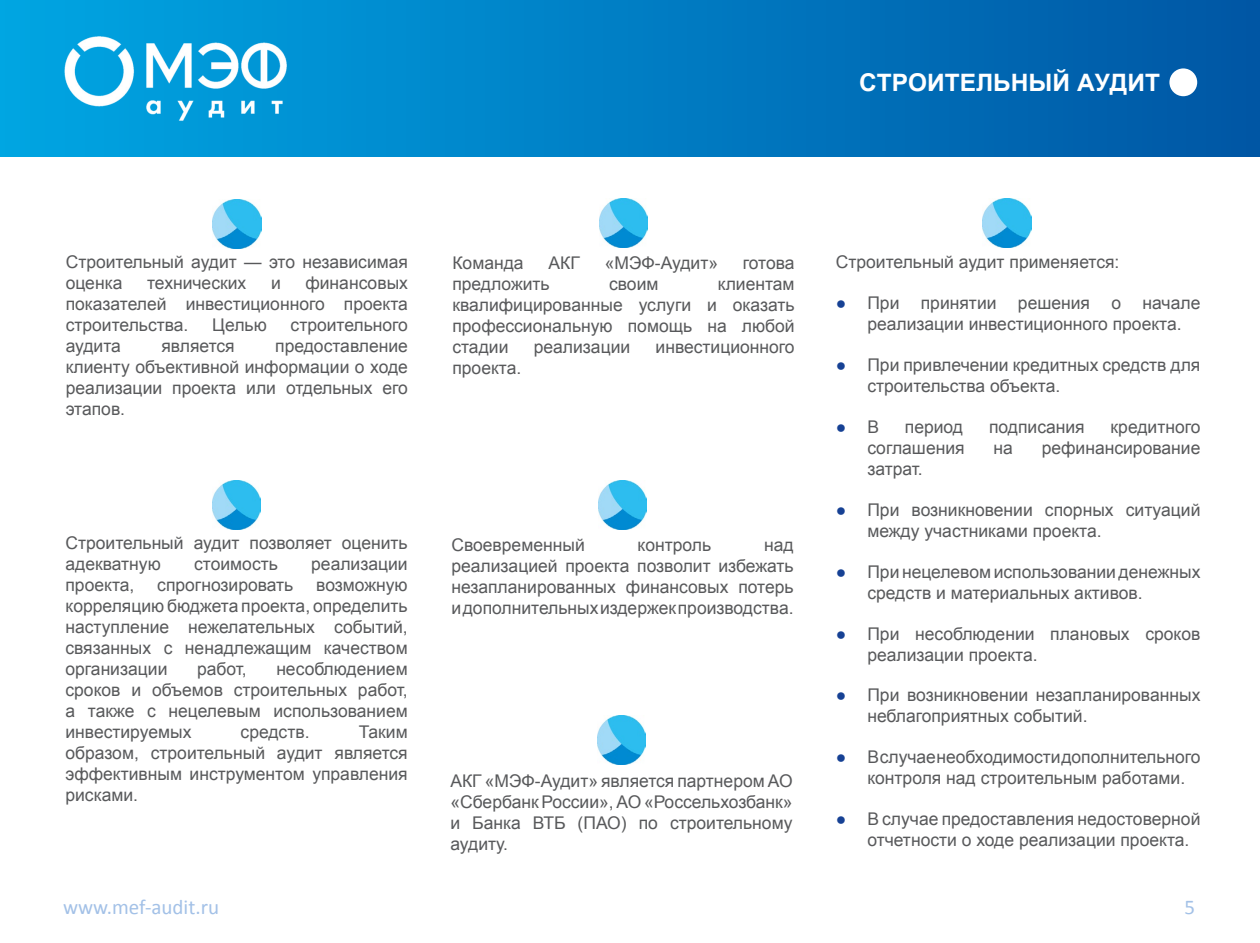
<style>
.page{position:relative;width:1260px;height:943px;background:#fff}
.page>*{position:absolute;margin:0;border:0;box-sizing:border-box;transform-origin:0 0}
.t1{font:700 24.5px "Arial";color:#fff}
.t2{font:21px "Calibri";color:#a3c1e7}
.t3{font:17.5px/21px "Arial";color:#58595b}
.t4{font:17.5px "Arial";color:#164194}
.s1{color:#164194}
.s2{color:#58595b}
</style>
<div class="page">
<div style="left:0;top:0;width:1260px;height:157px;background:linear-gradient(to right,#00a6e3,#0056a4)"></div>
<img style="left:35px;top:20px;width:278px;height:105px">
<div style="left:1169px;top:68px;width:28px;height:28px;background:#fff;border-radius:50%"></div>
<img style="left:213px;top:199px;width:48px;height:49px">
<img style="left:212px;top:480px;width:49px;height:49px">
<img style="left:597px;top:715px;width:49px;height:49px">
<img style="left:598px;top:480px;width:49px;height:49px">
<img style="left:983px;top:198px;width:48px;height:49px">
<img style="left:599px;top:198px;width:49px;height:49px">
<h1 class="t1" style="left:859px;top:69px;width:302px">СТРОИТЕЛЬНЫЙ АУДИТ</h1>
<p class="t3" style="left:66px;top:251px;width:344px">Строительный аудит — это независимая оценка</p>
<p class="t3" style="left:66px;top:272px;width:344px;text-align:justify;text-indent:240px">финансовых показателей инвестиционного проекта строительства.</p>
<p class="t3" style="left:147px;top:272px;width:101px">технических</p>
<p class="t3" style="left:271px;top:272px;width:11px">и</p>
<p class="t3" style="left:212px;top:314px;width:56px">Целью</p>
<p class="t3" style="left:291px;top:314px;width:119px">строительного</p>
<p class="t3" style="left:66px;top:335px;width:344px;text-align:justify;text-indent:209px">предоставление клиенту объективной информации о ходе реализации проекта или отдельных его этапов.</p>
<p class="t3" style="left:66px;top:335px;width:57px">аудита</p>
<p class="t3" style="left:161px;top:335px;width:75px">является</p>
<p class="t3" style="left:452px;top:252px;width:73px">Команда</p>
<p class="t3" style="left:549px;top:252px;width:33px">АКГ</p>
<p class="t3" style="left:605px;top:252px;width:115px">«МЭФ-Аудит»</p>
<p class="t3" style="left:743px;top:252px;width:53px">готова</p>
<p class="t3" style="left:452px;top:273px;width:99px">предложить</p>
<p class="t3" style="left:609px;top:273px;width:51px">своим</p>
<p class="t3" style="left:452px;top:273px;width:344px;text-align:justify;text-indent:265px">клиентам квалифицированные услуги и оказать профессиональную помощь на любой стадии</p>
<p class="t3" style="left:534px;top:336px;width:98px">реализации</p>
<p class="t3" style="left:656px;top:336px;width:141px">инвестиционного</p>
<p class="t3" style="left:452px;top:357px;width:70px">проекта.</p>
<p class="t3" style="left:65px;top:532px;width:344px">Строительный аудит позволяет оценить адекватную</p>
<p class="t3" style="left:194px;top:553px;width:85px">стоимость</p>
<p class="t3" style="left:311px;top:553px;width:98px">реализации</p>
<p class="t3" style="left:65px;top:574px;width:344px;text-align:justify;text-indent:251px">возможную корреляцию бюджета проекта, определить наступление нежелательных событий, связанных с ненадлежащим качеством организации</p>
<p class="t3" style="left:65px;top:574px;width:70px">проекта,</p>
<p class="t3" style="left:157px;top:574px;width:138px">спрогнозировать</p>
<p class="t3" style="left:65px;top:658px;width:344px;text-align:justify;text-indent:211px">несоблюдением сроков и объемов строительных работ, а также с нецелевым использованием инвестируемых</p>
<p class="t3" style="left:197px;top:658px;width:51px">работ,</p>
<p class="t3" style="left:65px;top:721px;width:344px;text-align:justify;text-indent:293px">Таким образом, строительный аудит является эффективным инструментом управления рисками.</p>
<p class="t3" style="left:241px;top:721px;width:70px">средств.</p>
<p class="t3" style="left:451px;top:533px;width:135px">Своевременный</p>
<p class="t3" style="left:638px;top:533px;width:75px">контроль</p>
<p class="t3" style="left:451px;top:533px;width:344px;text-align:justify;text-indent:313px">над реализацией проекта позволит избежать незапланированных финансовых потерь и дополнительных издержек производства.</p>
<p class="t3" style="left:450px;top:770px;width:344px;text-align:justify">АКГ «МЭФ-Аудит» является партнером АО «Сбербанк России», АО «Россельхозбанк» и Банка ВТБ (ПАО) по строительному аудиту.</p>
<p class="t3" style="left:836px;top:251px;width:285px">Строительный аудит применяется:</p>
<p class="t3" style="left:867px;top:292px;width:335px;text-indent:-32px"><span class="s1">●</span> При принятии решения о начале реализации инвестиционного проекта.</p>
<p class="t3" style="left:867px;top:354px;width:335px;text-indent:-32px"><span class="s1">●</span> При привлечении кредитных средств для строительства объекта.</p>
<p class="t4" style="left:836px;top:415px;width:45px">● <span class="s2">В</span></p>
<p class="t3" style="left:905px;top:416px;width:60px">период</p>
<p class="t3" style="left:989px;top:416px;width:97px">подписания</p>
<p class="t3" style="left:1111px;top:416px;width:91px">кредитного</p>
<p class="t3" style="left:867px;top:437px;width:99px">соглашения</p>
<p class="t3" style="left:994px;top:437px;width:21px">на</p>
<p class="t3" style="left:1042px;top:437px;width:160px">рефинансирование</p>
<p class="t3" style="left:867px;top:458px;width:57px">затрат.</p>
<p class="t3" style="left:867px;top:499px;width:335px;text-indent:-32px"><span class="s1">●</span> При возникновении спорных ситуаций между участниками проекта.</p>
<p class="t3" style="left:867px;top:561px;width:335px;text-indent:-32px"><span class="s1">●</span> При нецелевом использовании денежных средств и материальных активов.</p>
<p class="t3" style="left:867px;top:623px;width:335px;text-indent:-32px"><span class="s1">●</span> При несоблюдении плановых сроков реализации проекта.</p>
<p class="t3" style="left:867px;top:684px;width:335px;text-indent:-32px"><span class="s1">●</span> При возникновении незапланированных неблагоприятных событий.</p>
<p class="t3" style="left:867px;top:746px;width:335px;text-indent:-32px"><span class="s1">●</span> В случае необходимости дополнительного контроля над строительным работами.</p>
<p class="t3" style="left:867px;top:808px;width:335px;text-indent:-32px"><span class="s1">●</span> В случае предоставления недостоверной отчетности о ходе реализации проекта.</p>
<p class="t2" style="left:63px;top:893px;width:158px">www.mef-audit.ru</p>
<p class="t2" style="left:1184px;top:893px;width:12px">5</p>
</div>
